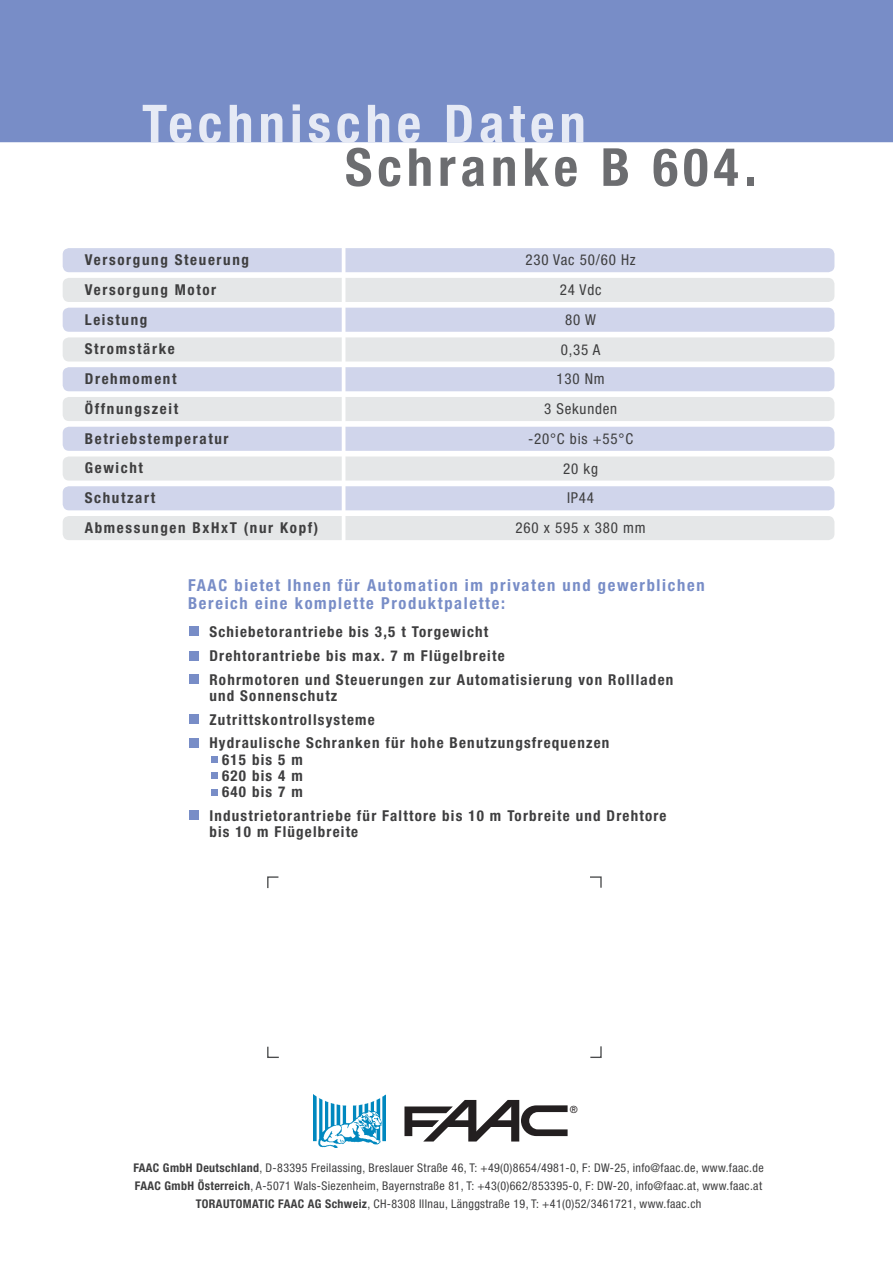
<style>
.page{position:relative;width:893px;height:1263px;background:#fff}
.page>*{position:absolute;margin:0;border:0;box-sizing:border-box;transform-origin:0 0}
.t1{font:700 condensed 52.5px "Helvetica Neue";letter-spacing:.095em;color:#e6eaf5}
.t2{font:700 condensed 52.5px "Helvetica Neue";letter-spacing:.095em;color:#6c6d70}
.t3{font:700 condensed 16.5px/18px "Helvetica Neue";letter-spacing:.1em;color:#788dc7}
.t4{font:700 condensed 15px/23.7px "Helvetica Neue";letter-spacing:.08em;color:#3e3e3f}
.t5{font:700 condensed 15px/29.7px "Helvetica Neue";letter-spacing:.11em;color:#3e3e3f}
.t6{font:condensed 15px/29.7px "Helvetica Neue";letter-spacing:.055em;color:#3e3e3f;text-align:center}
.t7{font:condensed 12px/17.7px "Helvetica Neue";letter-spacing:.03em;color:#3e3e3f;text-align:center}
.t8{font:condensed 10.05px "Helvetica Neue";color:#231f20}
.s1{font-weight:700}
</style>
<div class="page">
<div style="left:63px;top:516px;width:771px;height:24px;background:#e5e7e8;border-radius:6px"></div>
<div style="left:63px;top:248px;width:771px;height:24px;background:#d0d5eb;border-radius:6px"></div>
<div style="left:63px;top:278px;width:771px;height:24px;background:#e5e7e8;border-radius:6px"></div>
<div style="left:63px;top:308px;width:771px;height:24px;background:#d0d5eb;border-radius:6px"></div>
<div style="left:63px;top:337px;width:771px;height:24px;background:#e5e7e8;border-radius:6px"></div>
<div style="left:63px;top:367px;width:771px;height:24px;background:#d0d5eb;border-radius:6px"></div>
<div style="left:63px;top:397px;width:771px;height:24px;background:#e5e7e8;border-radius:6px"></div>
<div style="left:63px;top:427px;width:771px;height:24px;background:#d0d5eb;border-radius:6px"></div>
<div style="left:63px;top:456px;width:771px;height:25px;background:#e5e7e8;border-radius:6px"></div>
<div style="left:63px;top:486px;width:771px;height:24px;background:#d0d5eb;border-radius:6px"></div>
<div style="left:0;top:0;width:893px;height:143px;background:#788dc7"></div>
<svg style="left:404px;top:1100px;width:164px;height:41px"></svg>
<img style="left:313px;top:1094px;width:73px;height:54px">
<svg style="left:267px;top:876px;width:12px;height:13px"></svg>
<svg style="left:590px;top:876px;width:12px;height:12px"></svg>
<svg style="left:267px;top:1046px;width:12px;height:12px"></svg>
<svg style="left:590px;top:1046px;width:12px;height:12px"></svg>
<hr style="left:342px;top:244px;width:3px;height:299px;background:#fff">
<div style="left:189px;top:626px;width:10px;height:10px;background:#788dc7"></div>
<div style="left:189px;top:651px;width:10px;height:9px;background:#788dc7"></div>
<div style="left:189px;top:675px;width:10px;height:9px;background:#788dc7"></div>
<div style="left:189px;top:714px;width:10px;height:10px;background:#788dc7"></div>
<div style="left:189px;top:738px;width:10px;height:10px;background:#788dc7"></div>
<div style="left:212px;top:756px;width:6px;height:7px;background:#788dc7"></div>
<div style="left:189px;top:810px;width:10px;height:10px;background:#788dc7"></div>
<svg style="left:212px;top:773px;width:6px;height:6px"></svg>
<svg style="left:212px;top:789px;width:6px;height:6px"></svg>
<h1 class="t1" style="left:142px;top:92px;width:445px">Technische Daten</h1>
<h1 class="t2" style="left:345px;top:135px;width:413px">Schranke B 604.</h1>
<p class="t5" style="left:85px;top:245px;width:235px">Versorgung Steuerung<br>Versorgung Motor<br>Leistung<br>Stromstärke<br>Drehmoment<br>Öffnungszeit<br>Betriebstemperatur<br>Gewicht<br>Schutzart<br>Abmessungen BxHxT (nur Kopf)</p>
<p class="t6" style="left:516px;top:245px;width:132px">230 Vac 50/60 Hz<br>24 Vdc<br>80 W<br>0,35 A<br>130 Nm<br>3 Sekunden<br>-20°C bis +55°C<br>20 kg<br>IP44<br>260 x 595 x 380 mm</p>
<p class="t3" style="left:188px;top:576px;width:518px">FAAC bietet Ihnen für Automation im privaten und gewerblichen<br>Bereich eine komplette Produktpalette:</p>
<p class="t4" style="left:209px;top:620px;width:465px">Schiebetorantriebe bis 3,5 t Torgewicht<br>Drehtorantriebe bis max. 7 m Flügelbreite<br>Rohrmotoren und Steuerungen zur Automatisierung von Rollladen</p>
<p class="t4" style="left:209px;top:683px;width:401px">und Sonnenschutz<br>Zutrittskontrollsysteme<br>Hydraulische Schranken für hohe Benutzungsfrequenzen</p>
<p class="t4" style="left:222px;top:751px;width:82px;line-height:16.2px;text-align:justify">615 bis 5 m 620 bis 4 m 640 bis 7 m</p>
<p class="t4" style="left:209px;top:807px;width:459px;line-height:16.2px">Industrietorantriebe für Falttore bis 10 m Torbreite und Drehtore bis 10 m Flügelbreite</p>
<p class="t8" style="left:570px;top:1103px;width:10px">®</p>
<p class="t7" style="left:133px;top:1159px;width:632px"><span class="s1">FAAC GmbH Deutschland</span>, D-83395 Freilassing, Breslauer Straße 46, T: +49(0)8654/4981-0, F: DW-25, info@faac.de, www.faac.de<br><span class="s1">FAAC GmbH Österreich</span>, A-5071 Wals-Siezenheim, Bayernstraße 81, T: +43(0)662/853395-0, F: DW-20, info@faac.at, www.faac.at<br><span class="s1">TORAUTOMATIC FAAC AG Schweiz</span>, CH-8308 Illnau, Länggstraße 19, T: +41(0)52/3461721, www.faac.ch</p>
</div>
